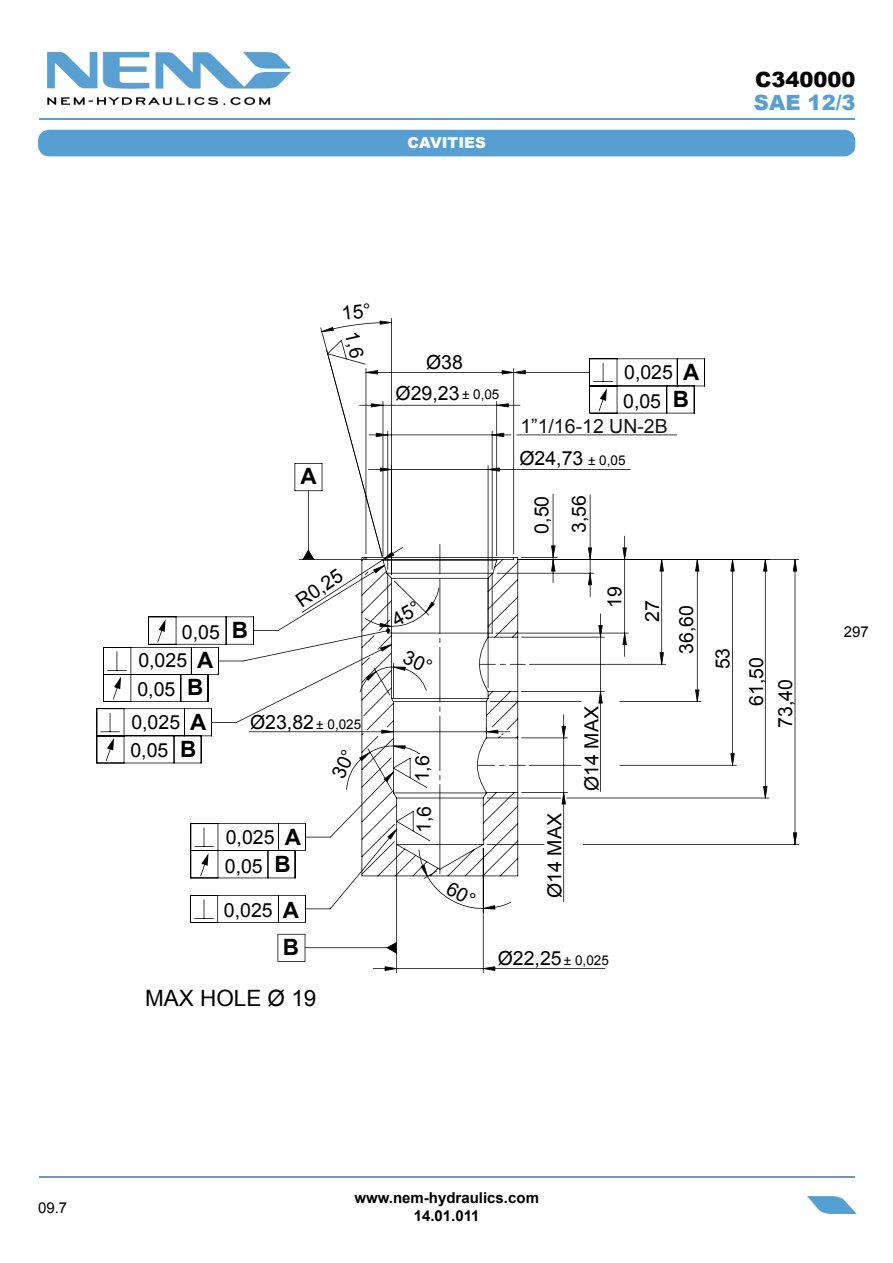
<style>
.page{position:relative;width:893px;height:1263px;background:#fff}
.page>*{position:absolute;margin:0;border:0;box-sizing:border-box;transform-origin:0 0}
.t1{font:22.5px "Arial";color:#000}
.t2{font:700 22.5px "Arial";color:#000}
.t3{font:900 21px "Arial";color:#000}
.t4{font:900 21px "Arial";color:#579fd2}
.t5{font:19.5px/33.6px "Arial";color:#000}
.t6{font:19.5px "Arial";color:#111211}
.t7{font:700 15px/18px "Arial";color:#000;text-align:center}
.t8{font:900 15px "Arial";color:#fff}
.t9{font:15px "Arial";color:#000}
.t10{font:13.5px "Arial";color:#000}
.s1{font-weight:700;font-size:22.5px}
.s2{font-size:13.5px}
</style>
<div class="page">
<hr style="left:39px;top:119px;width:815px;height:1px;background:#5a9fd2">
<div style="left:38px;top:130px;width:817px;height:26px;background:#579fd2"></div>
<img style="left:47px;top:52px;width:244px;height:53px">
<hr style="left:39px;top:1176px;width:815px;height:2px;background:#6897c1">
<img style="left:808px;top:1197px;width:48px;height:17px">
<svg style="left:96px;top:616px;width:147px;height:307px"></svg>
<svg style="left:243px;top:318px;width:556px;height:655px"></svg>
<svg style="left:359px;top:752px;width:11px;height:9px"></svg>
<svg style="left:393px;top:745px;width:12px;height:4px"></svg>
<svg style="left:695px;top:690px;width:4px;height:12px"></svg>
<svg style="left:659px;top:652px;width:5px;height:13px"></svg>
<svg style="left:425px;top:602px;width:9px;height:11px"></svg>
<svg style="left:730px;top:559px;width:4px;height:13px"></svg>
<svg style="left:622px;top:547px;width:4px;height:13px"></svg>
<svg style="left:622px;top:633px;width:4px;height:12px"></svg>
<svg style="left:483px;top:905px;width:12px;height:5px"></svg>
<svg style="left:695px;top:559px;width:4px;height:13px"></svg>
<svg style="left:420px;top:865px;width:8px;height:12px"></svg>
<svg style="left:730px;top:753px;width:4px;height:13px"></svg>
<svg style="left:486px;top:730px;width:12px;height:4px"></svg>
<svg style="left:763px;top:559px;width:4px;height:13px"></svg>
<svg style="left:381px;top:730px;width:13px;height:4px"></svg>
<svg style="left:487px;top:468px;width:13px;height:4px"></svg>
<svg style="left:491px;top:433px;width:13px;height:4px"></svg>
<svg style="left:483px;top:966px;width:12px;height:5px"></svg>
<svg style="left:598px;top:691px;width:4px;height:12px"></svg>
<svg style="left:551px;top:545px;width:4px;height:27px"></svg>
<svg style="left:379px;top:321px;width:13px;height:4px"></svg>
<svg style="left:321px;top:327px;width:13px;height:5px"></svg>
<svg style="left:380px;top:468px;width:12px;height:4px"></svg>
<svg style="left:588px;top:547px;width:4px;height:13px"></svg>
<svg style="left:588px;top:573px;width:4px;height:12px"></svg>
<svg style="left:376px;top:433px;width:12px;height:4px"></svg>
<svg style="left:501px;top:370px;width:24px;height:4px"></svg>
<svg style="left:659px;top:559px;width:5px;height:13px"></svg>
<svg style="left:763px;top:786px;width:4px;height:12px"></svg>
<svg style="left:598px;top:625px;width:4px;height:13px"></svg>
<svg style="left:365px;top:370px;width:13px;height:4px"></svg>
<svg style="left:561px;top:726px;width:5px;height:12px"></svg>
<svg style="left:561px;top:792px;width:5px;height:12px"></svg>
<svg style="left:373px;top:552px;width:21px;height:21px"></svg>
<svg style="left:299px;top:490px;width:67px;height:70px"></svg>
<svg style="left:383px;top:772px;width:11px;height:10px"></svg>
<svg style="left:304px;top:829px;width:93px;height:144px"></svg>
<svg style="left:598px;top:397px;width:6px;height:14px"></svg>
<svg style="left:599px;top:388px;width:8px;height:13px"></svg>
<svg style="left:113px;top:686px;width:5px;height:14px"></svg>
<svg style="left:114px;top:677px;width:7px;height:12px"></svg>
<svg style="left:157px;top:628px;width:6px;height:14px"></svg>
<svg style="left:158px;top:619px;width:8px;height:13px"></svg>
<svg style="left:106px;top:747px;width:5px;height:14px"></svg>
<svg style="left:107px;top:738px;width:7px;height:12px"></svg>
<svg style="left:200px;top:862px;width:6px;height:14px"></svg>
<svg style="left:201px;top:853px;width:7px;height:13px"></svg>
<hr style="left:439px;top:544px;width:1px;height:31px;background:#000">
<hr style="left:439px;top:578px;width:1px;height:56px;background:#000">
<hr style="left:439px;top:647px;width:1px;height:56px;background:#000">
<hr style="left:439px;top:716px;width:1px;height:55px;background:#000">
<hr style="left:439px;top:784px;width:1px;height:90px;background:#000">
<svg style="left:343px;top:318px;width:26px;height:2px"></svg>
<svg style="left:379px;top:600px;width:38px;height:32px"></svg>
<svg style="left:345px;top:332px;width:19px;height:26px"></svg>
<svg style="left:415px;top:756px;width:16px;height:24px"></svg>
<svg style="left:365px;top:644px;width:68px;height:37px"></svg>
<svg style="left:331px;top:749px;width:21px;height:31px"></svg>
<svg style="left:445px;top:881px;width:31px;height:22px"></svg>
<svg style="left:416px;top:806px;width:17px;height:25px"></svg>
<p class="t8" style="left:407px;top:138px;width:80px">CAVITIES</p>
<p class="t3" style="left:755px;top:72px;width:102px">C340000</p>
<p class="t4" style="left:754px;top:95px;width:103px">SAE 12/3</p>
<p class="t2" style="left:300px;top:468px;width:18px">A</p>
<p class="t5" style="left:182px;top:617px;width:67px">0,05 <span class="s1">B</span></p>
<p class="t5" style="left:138px;top:645px;width:77px">0,025 <span class="s1">A</span></p>
<p class="t5" style="left:137px;top:674px;width:67px">0,05 <span class="s1">B</span></p>
<p class="t5" style="left:289px;top:590px;width:54px;rotate:-34deg">R0,25</p>
<p class="t5" style="left:131px;top:707px;width:77px">0,025 <span class="s1">A</span></p>
<p class="t5" style="left:130px;top:735px;width:67px">0,05 <span class="s1">B</span></p>
<p class="t5" style="left:250px;top:707px;width:113px">Ø23,82 <span class="s2">± 0,025</span></p>
<p class="t5" style="left:226px;top:822px;width:77px">0,025 <span class="s1">A</span></p>
<p class="t5" style="left:225px;top:851px;width:67px">0,05 <span class="s1">B</span></p>
<p class="t5" style="left:224px;top:895px;width:77px">0,025 <span class="s1">A</span></p>
<p class="t2" style="left:283px;top:939px;width:18px">B</p>
<p class="t1" style="left:145px;top:989px;width:173px">MAX HOLE Ø 19</p>
<p class="t5" style="left:426px;top:347px;width:38px">Ø38</p>
<p class="t5" style="left:395px;top:378px;width:105px">Ø29,23 <span class="s2">± 0,05</span></p>
<p class="t5" style="left:624px;top:357px;width:77px">0,025 <span class="s1">A</span></p>
<p class="t5" style="left:623px;top:386px;width:67px">0,05 <span class="s1">B</span></p>
<p class="t6" style="left:520px;top:419px;width:149px">1”1/16-12 UN-2B</p>
<p class="t5" style="left:519px;top:443px;width:65px">Ø24,73</p>
<p class="t5" style="left:564px;top:533px;width:39px;rotate:-90deg">3,56</p>
<p class="t10" style="left:588px;top:455px;width:39px">± 0,05</p>
<p class="t5" style="left:526px;top:534px;width:39px;rotate:-90deg">0,50</p>
<p class="t5" style="left:599px;top:608px;width:23px;rotate:-90deg">19</p>
<p class="t5" style="left:539px;top:898px;width:86px;rotate:-90deg">Ø14 MAX</p>
<p class="t5" style="left:576px;top:791px;width:86px;rotate:-90deg">Ø14 MAX</p>
<p class="t5" style="left:497px;top:943px;width:113px">Ø22,25 <span class="s2">± 0,025</span></p>
<p class="t5" style="left:637px;top:622px;width:23px;rotate:-90deg">27</p>
<p class="t5" style="left:671px;top:654px;width:50px;rotate:-90deg">36,60</p>
<p class="t5" style="left:707px;top:706px;width:60px;text-indent:36px;rotate:-90deg">53<br>61,50</p>
<p class="t5" style="left:770px;top:728px;width:50px;rotate:-90deg">73,40</p>
<p class="t9" style="left:843px;top:626px;width:27px">297</p>
<p class="t9" style="left:38px;top:1202px;width:31px">09.7</p>
<p class="t7" style="left:354px;top:1190px;width:186px">www.nem-hydraulics.com<br>14.01.011</p>
</div>
